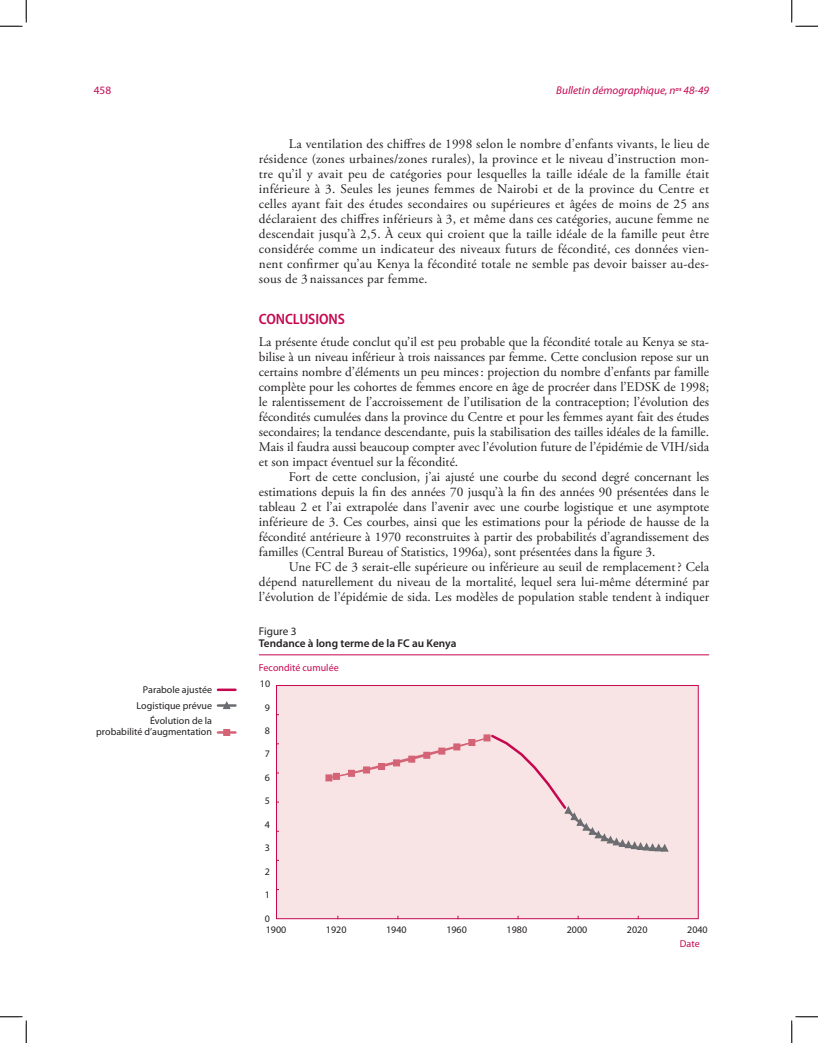
<style>
.page{position:relative;width:818px;height:1043px;background:#fff}
.page>*{position:absolute;margin:0;border:0;box-sizing:border-box;transform-origin:0 0}
.t1{font:600 semi-condensed 15px "Myriad Pro";letter-spacing:-.01em;color:#c50750}
.t2{font:13.25px/15px "Adobe Garamond Pro";color:#231f20;text-align:justify}
.t3{font:600 11.25px "Myriad Pro";color:#231f20}
.t4{font:italic 11.25px "Myriad Pro";color:#c50750}
.t5{font:11.25px "Myriad Pro";color:#231f20}
.t6{font:11.25px "Myriad Pro";color:#c50750}
.t7{font:10px/11.2px "Myriad Pro";color:#231f20;text-align:right}
.t8{font:10px "Myriad Pro";color:#c50750}
</style>
<div class="page">
<div style="left:276px;top:685px;width:422px;height:233px;background:#f8e4e4"></div>
<div style="left:276px;top:685px;width:422px;height:233px;border:1px solid #c50750"></div>
<div style="left:325px;top:774px;width:7px;height:7px;border:1px solid #d56376"></div>
<svg style="left:218px;top:729px;width:17px;height:6px"></svg>
<div style="left:223px;top:729px;width:7px;height:7px;border:1px solid #d56376"></div>
<hr style="left:218px;top:688px;width:17px;height:3px;background:#c50750">
<svg style="left:218px;top:701px;width:17px;height:8px"></svg>
<svg style="left:326px;top:734px;width:343px;height:118px"></svg>
<hr style="left:259px;top:654px;width:450px;height:1px;background:#c50750">
<svg style="left:0;top:0;width:27px;height:27px"></svg>
<svg style="left:0;top:1016px;width:27px;height:26px"></svg>
<svg style="left:791px;top:0;width:27px;height:27px"></svg>
<svg style="left:791px;top:1016px;width:27px;height:26px"></svg>
<p class="t6" style="left:94px;top:83px;width:19px">458</p>
<p class="t4" style="left:556px;top:83px;width:154px">Bulletin démographique, n<sup>os</sup> 48-49</p>
<p class="t2" style="left:259px;top:137px;width:452px;text-indent:30px">La ventilation des chiffres de 1998 selon le nombre d’enfants vivants, le lieu de résidence (zones urbaines/zones rurales), la province et le niveau d’instruction mon&shy;tre qu’il y avait peu de catégories pour lesquelles la taille idéale de la famille était inférieure à 3. Seules les jeunes femmes de Nairobi et de la province du Centre et celles ayant fait des études secondaires ou supérieures et âgées de moins de 25 ans déclaraient des chiffres inférieurs à 3, et même dans ces catégories, aucune femme ne descendait jusqu’à 2,5. À ceux qui croient que la taille idéale de la famille peut être considérée comme un indicateur des niveaux futurs de fécondité, ces données vien&shy;nent confirmer qu’au Kenya la fécondité totale ne semble pas devoir baisser au-des&shy;sous de 3 naissances par femme.</p>
<p class="t1" style="left:259px;top:310px;width:88px">CONCLUSIONS</p>
<p class="t2" style="left:259px;top:335px;width:452px">La présente étude conclut qu’il est peu probable que la fécondité totale au Kenya se sta&shy;bilise à un niveau inférieur à trois naissances par femme. Cette conclusion repose sur un certains nombre d’éléments un peu minces: projection du nombre d’enfants par famille complète pour les cohortes de femmes encore en âge de procréer dans l’EDSK de 1998; le ralentissement de l’accroissement de l’utilisation de la contraception; l’évolution des fécondités cumulées dans la province du Centre et pour les femmes ayant fait des études secondaires; la tendance descendante, puis la stabilisation des tailles idéales de la famille.<br>Mais il faudra aussi beaucoup compter avec l’évolution future de l’épidémie de VIH/sida et son impact éventuel sur la fécondité.</p>
<p class="t2" style="left:259px;top:470px;width:452px;text-indent:30px">Fort de cette conclusion, j’ai ajusté une courbe du second degré concernant les estimations depuis la fin des années 70 jusqu’à la fin des années 90 présentées dans le tableau 2 et l’ai extrapolée dans l’avenir avec une courbe logistique et une asymptote inférieure de 3. Ces courbes, ainsi que les estimations pour la période de hausse de la fécondité antérieure à 1970 reconstruites à partir des probabilités d’agrandissement des familles (Central Bureau of Statistics, 1996a), sont présentées dans la figure 3.</p>
<p class="t2" style="left:259px;top:560px;width:451px;text-indent:30px">Une FC de 3 serait-elle supérieure ou inférieure au seuil de remplacement? Cela dépend naturellement du niveau de la mortalité, lequel sera lui-même déterminé par l’évolution de l’épidémie de sida. Les modèles de population stable tendent à indiquer</p>
<p class="t5" style="left:259px;top:624px;width:39px">Figure 3</p>
<p class="t3" style="left:259px;top:636px;width:199px">Tendance à long terme de la FC au Kenya</p>
<p class="t7" style="left:136px;top:681px;width:77px;line-height:16.1px">Parabole ajustée<br>Logistique prévue</p>
<p class="t7" style="left:96px;top:715px;width:117px">Évolution de la<br>probabilité d’augmentation</p>
<p class="t8" style="left:259px;top:661px;width:81px">Fecondité cumulée</p>
<p class="t7" style="left:260px;top:678px;width:12px">10</p>
<p class="t7" style="left:265px;top:701px;width:7px">9</p>
<p class="t7" style="left:265px;top:725px;width:7px">8</p>
<p class="t7" style="left:265px;top:748px;width:7px">7</p>
<p class="t7" style="left:265px;top:771px;width:7px">6</p>
<p class="t7" style="left:265px;top:795px;width:7px">5</p>
<p class="t7" style="left:265px;top:818px;width:7px">4</p>
<p class="t7" style="left:265px;top:842px;width:7px">3</p>
<p class="t7" style="left:265px;top:865px;width:7px">2</p>
<p class="t7" style="left:265px;top:889px;width:7px">1</p>
<p class="t7" style="left:265px;top:912px;width:7px">0</p>
<p class="t7" style="left:266px;top:923px;width:22px">1900</p>
<p class="t7" style="left:326px;top:923px;width:22px">1920</p>
<p class="t7" style="left:386px;top:923px;width:22px">1940</p>
<p class="t7" style="left:446px;top:923px;width:22px">1960</p>
<p class="t7" style="left:506px;top:923px;width:22px">1980</p>
<p class="t7" style="left:566px;top:923px;width:22px">2000</p>
<p class="t7" style="left:627px;top:923px;width:22px">2020</p>
<p class="t7" style="left:687px;top:923px;width:22px">2040</p>
<p class="t8" style="left:680px;top:937px;width:21px">Date</p>
</div>
